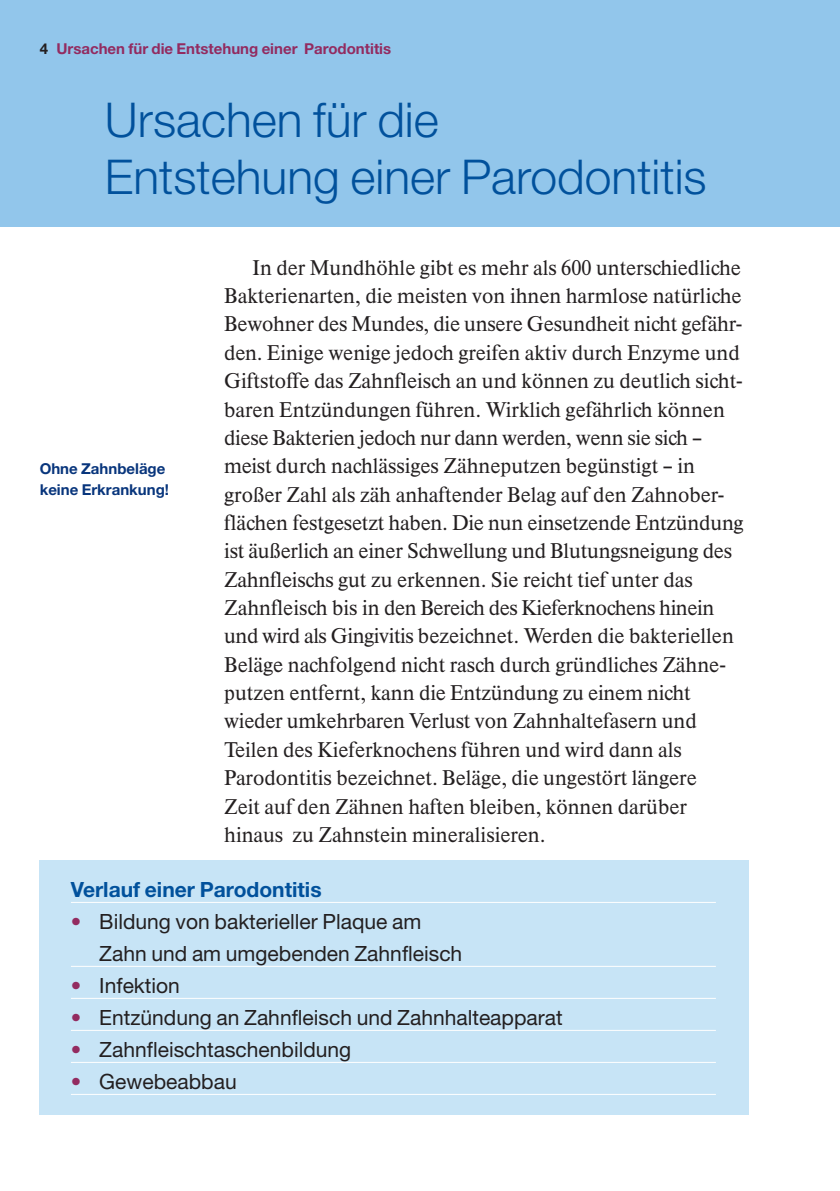
<style>
.page{position:relative;width:840px;height:1191px;background:#fff}
.page>*{position:absolute;margin:0;border:0;box-sizing:border-box;transform-origin:0 0}
.t1{font:300 48px/56.8px "Helvetica Neue";color:#01519c}
.t2{font:500 21px/28.4px "Times BQ";color:#231f20}
.t3{font:21px/32px "Helvetica Neue";color:#231f20}
.t4{font:700 21px "Helvetica Neue";color:#01519c}
.t5{font:700 15px "Helvetica Neue";color:#932b60}
.t6{font:700 15px/21.2px "Helvetica Neue";color:#08357c}
.s1{color:#231f20}
.s2{color:#932b60}
</style>
<div class="page">
<div style="left:0;top:0;width:839px;height:227px;background:#92c6eb"></div>
<div style="left:40px;top:860px;width:708px;height:255px;background:#c7e4f6"></div>
<hr style="left:71px;top:902px;width:644px;height:1px;background:#fff">
<hr style="left:71px;top:965px;width:644px;height:1px;background:#fff">
<hr style="left:71px;top:997px;width:644px;height:1px;background:#fff">
<hr style="left:71px;top:1029px;width:644px;height:1px;background:#fff">
<hr style="left:71px;top:1061px;width:644px;height:1px;background:#fff">
<hr style="left:71px;top:1093px;width:644px;height:1px;background:#fff">
<p class="t5" style="left:40px;top:40px;width:353px"><span class="s1">4</span> Ursachen für die Entstehung einer Parodontitis</p>
<h1 class="t1" style="left:105px;top:91px;width:603px">Ursachen für die<br>Entstehung einer Parodontitis</h1>
<p class="t6" style="left:40px;top:458px;width:131px">Ohne Zahnbeläge keine Erkrankung!</p>
<p class="t2" style="left:224px;top:253px;width:520px;text-indent:28px">In der Mundhöhle gibt es mehr als 600 unterschiedliche Bakterienarten, die meisten von ihnen harmlose natürliche Bewohner des Mundes, die unsere Gesundheit nicht gefähr&shy;den. Einige wenige jedoch greifen aktiv durch Enzyme und Giftstoffe das Zahnfleisch an und können zu deutlich sicht&shy;baren Entzündungen führen. Wirklich gefährlich können diese Bakterien jedoch nur dann werden, wenn sie sich – meist durch nachlässiges Zähneputzen begünstigt – in großer Zahl als zäh anhaftender Belag auf den Zahnober&shy;flächen festgesetzt haben. Die nun einsetzende Entzündung ist äußerlich an einer Schwellung und Blutungsneigung des Zahnfleischs gut zu erkennen. Sie reicht tief unter das Zahnfleisch bis in den Bereich des Kieferknochens hinein und wird als Gingivitis bezeichnet. Werden die bakteriellen Beläge nachfolgend nicht rasch durch gründliches Zähne&shy;putzen entfernt, kann die Entzündung zu einem nicht wieder umkehrbaren Verlust von Zahnhaltefasern und Teilen des Kieferknochens führen und wird dann als Parodontitis bezeichnet. Beläge, die ungestört längere<br>Zeit auf den Zähnen haften bleiben, können darüber hinaus zu Zahnstein mineralisieren.</p>
<p class="t4" style="left:71px;top:877px;width:252px">Verlauf einer Parodontitis</p>
<p class="t3" style="left:99px;top:905px;width:364px;text-indent:-28px"><span class="s2">•</span> Bildung von bakterieller Plaque am<br>Zahn und am umgebenden Zahnfleisch</p>
<p class="t3" style="left:71px;top:969px;width:110px"><span class="s2">•</span> Infektion</p>
<p class="t3" style="left:71px;top:1001px;width:493px"><span class="s2">•</span> Entzündung an Zahnfleisch und Zahnhalteapparat</p>
<p class="t3" style="left:71px;top:1033px;width:282px"><span class="s2">•</span> Zahnfleischtaschenbildung</p>
<p class="t3" style="left:71px;top:1065px;width:167px"><span class="s2">•</span> Gewebeabbau</p>
</div>
